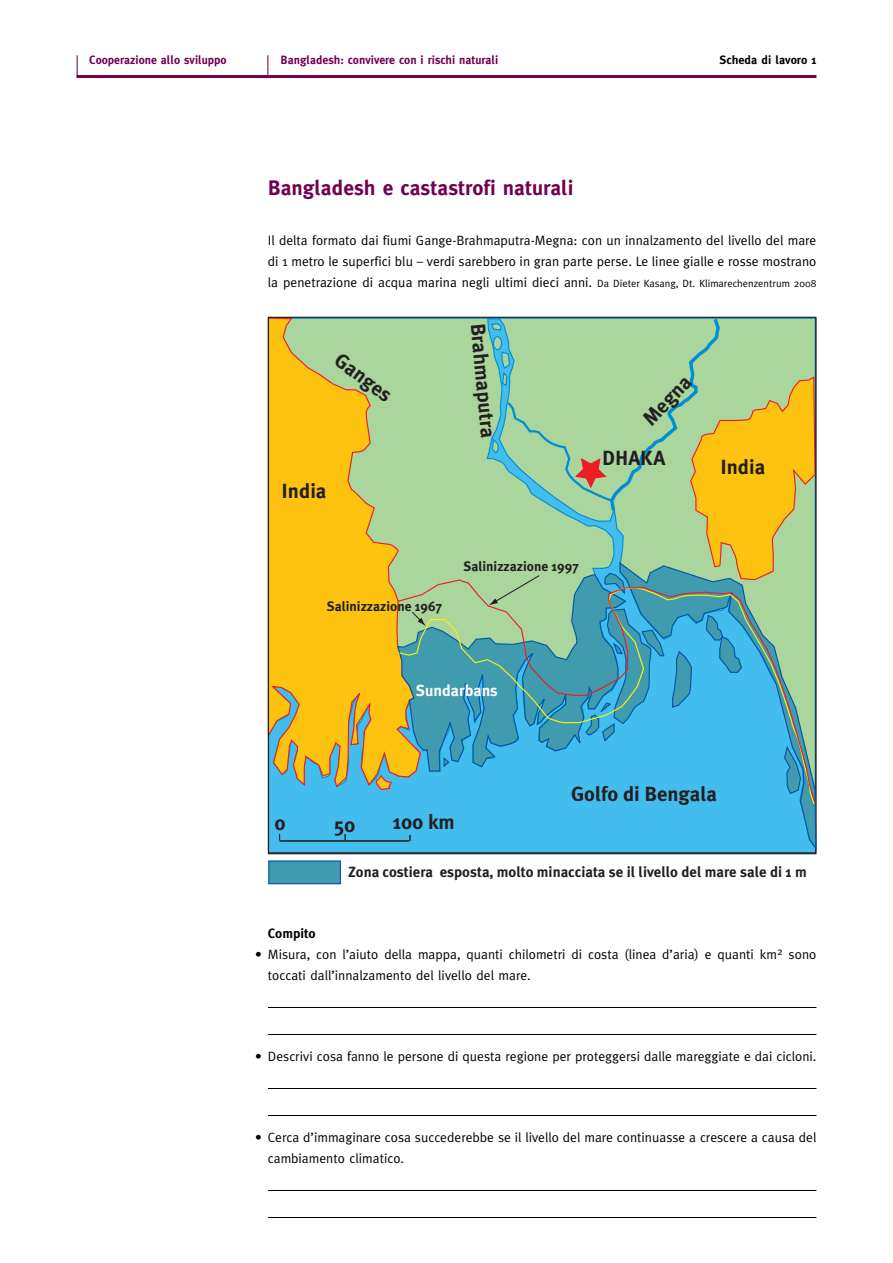
<style>
.page{position:relative;width:893px;height:1263px;background:#fff}
.page>*{position:absolute;margin:0;border:0;box-sizing:border-box;transform-origin:0 0}
.t1{font:700 21px "Meta Plus";color:#710052}
.t2{font:700 20.4px "Meta Plus";color:#231f20}
.t3{font:700 15.9px "Meta Plus";color:#fff}
.t4{font:700 14.85px "Meta Plus";color:#231f20}
.t5{font:700 13.65px "Meta Plus";color:#231f20}
.t6{font:13.5px/21px "Meta Plus Normal";color:#000}
.t7{font:700 13.5px "Meta Plus";color:#000}
.t8{font:700 12px "Meta Plus";color:#710052}
.t9{font:700 12px "Meta Plus";color:#000}
.s1{font-size:10.5px}
</style>
<div class="page">
<hr style="left:77px;top:75px;width:739px;height:3px;background:#710052">
<svg style="left:77px;top:55px;width:1px;height:20px"></svg>
<svg style="left:267px;top:55px;width:1px;height:20px"></svg>
<hr style="left:268px;top:1007px;width:548px;height:1px;background:#000">
<hr style="left:268px;top:1034px;width:548px;height:1px;background:#000">
<hr style="left:268px;top:1088px;width:548px;height:1px;background:#000">
<hr style="left:268px;top:1115px;width:548px;height:1px;background:#000">
<hr style="left:268px;top:1190px;width:548px;height:1px;background:#000">
<hr style="left:268px;top:1217px;width:548px;height:1px;background:#000">
<div style="left:270px;top:788px;width:544px;height:63px;background:#43bded"></div>
<hr style="left:280px;top:840px;width:129px;height:1px;background:#231f20">
<svg style="left:409px;top:835px;width:2px;height:6px"></svg>
<svg style="left:270px;top:319px;width:104px;height:469px"></svg>
<div style="left:619px;top:804px;width:197px;height:46px;background:#43bded"></div>
<div style="left:397px;top:795px;width:419px;height:9px;background:#43bded"></div>
<svg style="left:374px;top:317px;width:442px;height:478px"></svg>
<div style="left:269px;top:861px;width:71px;height:23px;background:#409bae"></div>
<div style="left:268px;top:860px;width:73px;height:24px;border:1px solid #0155a7"></div>
<p class="t8" style="left:89px;top:53px;width:139px">Cooperazione allo sviluppo</p>
<p class="t8" style="left:281px;top:53px;width:219px">Bangladesh: convivere con i rischi naturali</p>
<p class="t9" style="left:719px;top:53px;width:98px">Scheda di lavoro 1</p>
<h1 class="t1" style="left:268px;top:176px;width:307px">Bangladesh e castastrofi naturali</h1>
<p class="t6" style="left:268px;top:230px;width:550px;text-align:justify">Il delta formato dai fiumi Gange-Brahmaputra-Megna: con un innalzamento del livello del mare di 1 metro le superfici blu – verdi sarebbero in gran parte perse. Le linee gialle e rosse mostrano la penetrazione di acqua marina negli ultimi dieci anni. <span class="s1">Da Dieter Kasang, Dt. Klimarechenzentrum 2008</span></p>
<h2 class="t2" style="left:344px;top:348px;width:68px;rotate:37deg">Ganges</h2>
<h2 class="t2" style="left:282px;top:479px;width:46px">India</h2>
<h2 class="t2" style="left:490px;top:322px;width:116px;rotate:85deg">Brahmaputra</h2>
<p class="t5" style="left:327px;top:598px;width:117px">Salinizzazione 1967</p>
<p class="t5" style="left:463px;top:558px;width:117px">Salinizzazione 1997</p>
<h2 class="t2" style="left:638px;top:414px;width:62px;rotate:-47deg">Megna</h2>
<h2 class="t2" style="left:602px;top:446px;width:65px">DHAKA</h2>
<p class="t3" style="left:416px;top:682px;width:84px">Sundarbans</p>
<h2 class="t2" style="left:720px;top:455px;width:46px">India</h2>
<h2 class="t2" style="left:274px;top:811px;width:13px">0</h2>
<h2 class="t2" style="left:334px;top:812px;width:23px">50</h2>
<h2 class="t2" style="left:393px;top:810px;width:63px">100 km</h2>
<h2 class="t2" style="left:571px;top:782px;width:148px">Golfo di Bengala</h2>
<p class="t4" style="left:348px;top:863px;width:460px">Zona costiera esposta, molto minacciata se il livello del mare sale di 1 m</p>
<p class="t7" style="left:268px;top:926px;width:49px">Compito</p>
<p class="t6" style="left:268px;top:944px;width:550px;text-indent:-13px">• Misura, con l’aiuto della mappa, quanti chilometri di costa (linea d’aria) e quanti km<sup>2</sup> sono toccati dall’innalzamento del livello del mare.</p>
<p class="t6" style="left:255px;top:1046px;width:563px">• Descrivi cosa fanno le persone di questa regione per proteggersi dalle mareggiate e dai cicloni.</p>
<p class="t6" style="left:268px;top:1127px;width:550px;text-indent:-13px">• Cerca d’immaginare cosa succederebbe se il livello del mare continuasse a crescere a causa del cambiamento climatico.</p>
</div>
